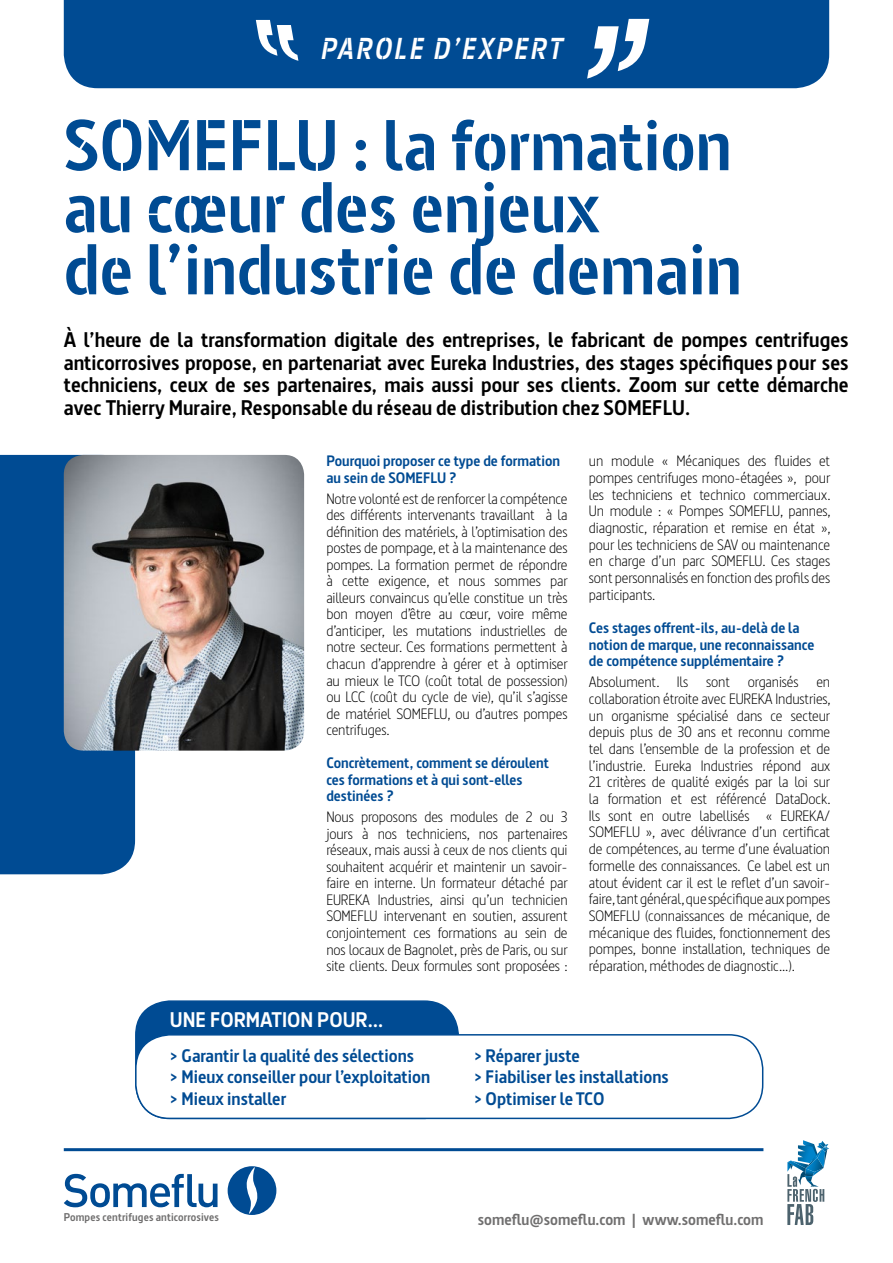
<style>
.page{position:relative;width:893px;height:1263px;background:#fff}
.page>*{position:absolute;margin:0;border:0;box-sizing:border-box;transform-origin:0 0}
.t1{font:700 71.1px/62.1px "Barna Stencil";color:#004b93}
.t2{font:italic 700 30px "Barna Stencil";color:#fff;scale:.9 1}
.t3{font:700 21px/22.5px "Barna";color:#000;text-align:justify}
.t4{font:700 21px "Barna";color:#fff}
.t5{font:700 18px/21.6px "Barna";color:#004b93}
.t6{font:700 15.9px "Barna";color:#706f6f}
.t7{font:300 15px/16.6px "Barna";letter-spacing:-.01em;color:#000;text-align:justify}
.t8{font:700 15px/16.5px "Barna";color:#004b93}
.t9{font:700 11.25px "Barna";letter-spacing:.01em;color:#706f6f}
</style>
<div class="page">
<div style="left:228px;top:1166px;width:48px;height:49px;background:#004b93;border-radius:50%"></div>
<svg style="left:247px;top:1167px;width:10px;height:47px"></svg>
<svg style="left:64px;top:1174px;width:154px;height:33px"></svg>
<div style="left:136px;top:1001px;width:322px;height:117px;background:#004b93;border-radius:34px"></div>
<div style="left:135px;top:1000px;width:324px;height:119px;border:2px solid #004b93;border-radius:34px"></div>
<div style="left:64px;top:0;width:765px;height:88px;background:#004b93"></div>
<div style="left:0;top:455px;width:135px;height:419px;background:#004b93"></div>
<div style="left:136px;top:1035px;width:627px;height:83px;background:#fff;border-radius:34px"></div>
<div style="left:135px;top:1034px;width:628px;height:85px;border:2px solid #004b93;border-radius:34px"></div>
<img style="left:64px;top:455px;width:240px;height:296px">
<svg style="left:587px;top:19px;width:62px;height:60px"></svg>
<svg style="left:256px;top:20px;width:42px;height:41px"></svg>
<hr style="left:64px;top:1148px;width:699px;height:3px;background:#004b93">
<svg style="left:787px;top:1140px;width:42px;height:85px"></svg>
<h2 class="t2" style="left:320px;top:31px;width:277px">PAROLE D’EXPERT</h2>
<h1 class="t1" style="left:64px;top:115px;width:679px">SOMEFLU : la formation au cœur des enjeux<br>de l’industrie de demain</h1>
<p class="t3" style="left:64px;top:329px;width:786px">À l’heure de la transformation digitale des entreprises, le fabricant de pompes centrifuges anticorrosives propose, en partenariat avec Eureka Industries, des stages spécifiques pour ses techniciens, ceux de ses partenaires, mais aussi pour ses clients. Zoom sur cette démarche avec Thierry Muraire, Responsable du réseau de distribution chez SOMEFLU.</p>
<p class="t8" style="left:326px;top:453px;width:235px">Pourquoi proposer ce type de formation au sein de SOMEFLU ?</p>
<p class="t7" style="left:326px;top:490px;width:243px">Notre volonté est de renforcer la compétence des différents intervenants travaillant à la définition des matériels, à l’optimisation des postes de pompage, et à la maintenance des pompes. La formation permet de répondre à cette exigence, et nous sommes par ailleurs convaincus qu’elle constitue un très bon moyen d’être au cœur, voire même d’anticiper, les mutations industrielles de notre secteur. Ces formations permettent à chacun d’apprendre à gérer et à optimiser au mieux le TCO (coût total de possession) ou LCC (coût du cycle de vie), qu’il s’agisse de matériel SOMEFLU, ou d’autres pompes centrifuges.</p>
<p class="t8" style="left:326px;top:755px;width:224px">Concrètement, comment se déroulent ces formations et à qui sont-elles destinées ?</p>
<p class="t7" style="left:326px;top:808px;width:243px">Nous proposons des modules de 2 ou 3 jours à nos techniciens, nos partenaires réseaux, mais aussi à ceux de nos clients qui souhaitent acquérir et maintenir un savoir&shy;faire en interne. Un formateur détaché par EUREKA Industries, ainsi qu’un technicien SOMEFLU intervenant en soutien, assurent conjointement ces formations au sein de nos locaux de Bagnolet, près de Paris, ou sur site clients. Deux formules sont proposées :</p>
<p class="t7" style="left:589px;top:452px;width:243px">un module « Mécaniques des fluides et pompes centrifuges mono-étagées », pour les techniciens et technico commerciaux.<br>Un module : « Pompes SOMEFLU, pannes, diagnostic, réparation et remise en état », pour les techniciens de SAV ou maintenance en charge d’un parc SOMEFLU. Ces stages sont personnalisés en fonction des profils des participants.</p>
<p class="t8" style="left:589px;top:620px;width:227px">Ces stages offrent-ils, au-delà de la notion de marque, une reconnaissance de compétence supplémentaire ?</p>
<p class="t7" style="left:589px;top:674px;width:243px">Absolument. Ils sont organisés en collaboration étroite avec EUREKA Industries, un organisme spécialisé dans ce secteur depuis plus de 30 ans et reconnu comme tel dans l’ensemble de la profession et de l’industrie. Eureka Industries répond aux 21 critères de qualité exigés par la loi sur la formation et est référencé DataDock.<br>Ils sont en outre labellisés « EUREKA/ SOMEFLU », avec délivrance d’un certificat de compétences, au terme d’une évaluation formelle des connaissances. Ce label est un atout évident car il est le reflet d’un savoir&shy;faire, tant général, que spécifique aux pompes SOMEFLU (connaissances de mécanique, de mécanique des fluides, fonctionnement des pompes, bonne installation, techniques de réparation, méthodes de diagnostic...).</p>
<h3 class="t4" style="left:170px;top:1006px;width:215px">UNE FORMATION POUR…</h3>
<p class="t5" style="left:170px;top:1045px;width:262px">&gt; Garantir la qualité des sélections<br>&gt; Mieux conseiller pour l’exploitation &gt; Mieux installer</p>
<p class="t5" style="left:474px;top:1045px;width:196px">&gt; Réparer juste<br>&gt; Fiabiliser les installations &gt; Optimiser le TCO</p>
<p class="t9" style="left:64px;top:1210px;width:157px">Pompes centrifuges anticorrosives</p>
<p class="t6" style="left:478px;top:1210px;width:287px">someflu@someflu.com | www.someflu.com</p>
</div>
